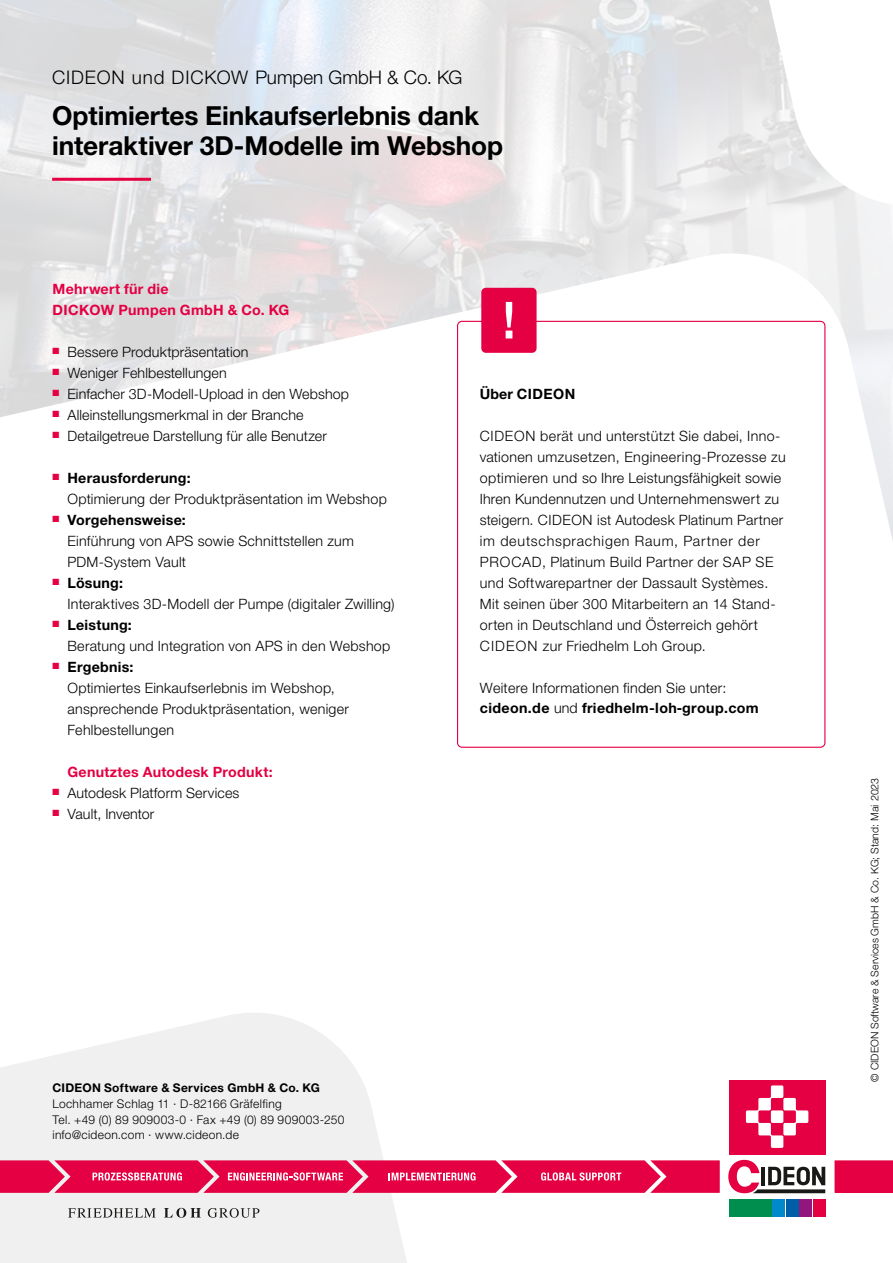
<style>
.page{position:relative;width:893px;height:1263px;background:#fff}
.page>*{position:absolute;margin:0;border:0;box-sizing:border-box;transform-origin:0 0}
.t1{font:700 26.25px/30px "Helvetica Neue LT Pro";letter-spacing:-.005em;color:#000}
.t2{font:300 18.75px "Helvetica Neue LT Pro";letter-spacing:.02em;color:#000}
.t3{font:300 14.25px/21px "Helvetica Neue LT Pro";letter-spacing:.02em;color:#000}
.t4{font:700 14.25px/21px "Helvetica Neue LT Pro";letter-spacing:.02em;color:#e40043}
.t5{font:700 14.25px "Helvetica Neue LT Pro";letter-spacing:.03em;color:#000}
.t6{font:300 12px/15.8px "Helvetica Neue LT Pro";letter-spacing:.025em;color:#000}
.t7{font:700 12px "Helvetica Neue LT Pro";letter-spacing:.02em;color:#000}
.t8{font:300 10.5px "Helvetica Neue LT Pro";color:#000}
.s1{font-weight:700}
.s2{font-family:"Helvetica LT Std";font-weight:700}
.s3{font-family:"Helvetica LT Std"}
</style>
<div class="page">
<svg style="left:0;top:1013px;width:407px;height:250px;fill:#f0f0f0"></svg>
<svg style="left:68px;top:1208px;width:191px;height:10px"></svg>
<div style="left:834px;top:1160px;width:59px;height:33px;background:#e40042"></div>
<svg style="left:729px;top:1080px;width:97px;height:137px"></svg>
<div style="left:729px;top:1080px;width:96px;height:74px;background:#e40042"></div>
<svg style="left:746px;top:1085px;width:62px;height:63px"></svg>
<div style="left:729px;top:1199px;width:42px;height:17px;background:#008e4e"></div>
<div style="left:773px;top:1199px;width:12px;height:17px;background:#008acb"></div>
<div style="left:786px;top:1199px;width:12px;height:17px;background:#005da8"></div>
<div style="left:800px;top:1199px;width:12px;height:17px;background:#91177e"></div>
<div style="left:813px;top:1199px;width:12px;height:17px;background:#e40042"></div>
<svg style="left:728px;top:1160px;width:97px;height:33px"></svg>
<svg style="left:0;top:1160px;width:720px;height:33px"></svg>
<img style="left:0;top:0;width:893px;height:552px">
<div style="left:458px;top:321px;width:367px;height:426px;background:#fff;border-radius:4px"></div>
<div style="left:481px;top:288px;width:56px;height:65px;background:#e40043;border-radius:4px"></div>
<svg style="left:506px;top:302px;width:6px;height:36px"></svg>
<hr style="left:52px;top:178px;width:99px;height:3px;background:#e40043">
<h2 class="t2" style="left:52px;top:66px;width:412px">CIDEON und DICKOW Pumpen GmbH &amp; Co. KG</h2>
<h1 class="t1" style="left:52px;top:100px;width:453px">Optimiertes Einkaufserlebnis dank interaktiver 3D-Modelle im Webshop</h1>
<p class="t4" style="left:52px;top:278px;width:238px">Mehrwert für die<br>DICKOW Pumpen GmbH &amp; Co. KG</p>
<p class="t3" style="left:53px;top:341px;width:197px"><sup>■</sup> Bessere Produktpräsentation</p>
<p class="t3" style="left:53px;top:362px;width:176px"><sup>■</sup> Weniger Fehlbestellungen</p>
<p class="t3" style="left:53px;top:383px;width:298px"><sup>■</sup> Einfacher 3D-Modell-Upload in den Webshop</p>
<p class="t3" style="left:53px;top:404px;width:253px"><sup>■</sup> Alleinstellungsmerkmal in der Branche</p>
<p class="t3" style="left:53px;top:425px;width:276px"><sup>■</sup> Detailgetreue Darstellung für alle Benutzer</p>
<p class="t3" style="left:68px;top:467px;width:321px;text-indent:-15px"><sup>■</sup> <span class="s1">Herausforderung:<br></span>Optimierung der Produktpräsentation im Webshop</p>
<p class="t3" style="left:68px;top:509px;width:288px;text-indent:-15px"><sup>■</sup> <span class="s1">Vorgehensweise:<br></span>Einführung von APS sowie Schnittstellen zum<br>PDM-System Vault</p>
<p class="t3" style="left:68px;top:572px;width:329px;text-indent:-15px"><sup>■</sup> <span class="s1">Lösung:<br></span>Interaktives 3D-Modell der Pumpe (digitaler Zwilling)</p>
<p class="t3" style="left:68px;top:614px;width:324px;text-indent:-15px"><sup>■</sup> <span class="s1">Leistung:<br></span>Beratung und Integration von APS in den Webshop</p>
<p class="t3" style="left:68px;top:656px;width:283px;text-indent:-15px"><sup>■</sup> <span class="s1">Ergebnis:<br></span>Optimiertes Einkaufserlebnis im Webshop, ansprechende Produktpräsentation, weniger<br>Fehlbestellungen</p>
<p class="t4" style="left:68px;top:761px;width:207px">Genutztes Autodesk Produkt:</p>
<p class="t3" style="left:53px;top:782px;width:188px"><sup>■</sup> Autodesk Platform Services</p>
<p class="t3" style="left:53px;top:803px;width:103px"><sup>■</sup> Vault, Inventor</p>
<p class="t5" style="left:480px;top:385px;width:97px">Über CIDEON</p>
<p class="t3" style="left:480px;top:425px;width:308px">CIDEON berät und unterstützt Sie dabei, Inno&shy;vationen umzusetzen, Engineering-Prozesse zu optimieren und so Ihre Leistungsfähigkeit sowie Ihren Kundennutzen und Unternehmenswert zu steigern. CIDEON ist Autodesk Platinum Partner im deutschsprachigen Raum, Partner der PROCAD, Platinum Build Partner der SAP SE und Softwarepartner der Dassault Systèmes.<br>Mit seinen über 300 Mitarbeitern an 14 Stand&shy;orten in Deutschland und Österreich gehört CIDEON zur Friedhelm Loh Group.</p>
<p class="t3" style="left:480px;top:678px;width:281px;line-height:20.2px">Weitere Informationen finden Sie unter: <span class="s1">cideon.de</span> und <span class="s1">friedhelm-loh</span><span class="s2">-</span><span class="s1">group.com</span></p>
<p class="t7" style="left:52px;top:1080px;width:269px">CIDEON Software &amp; Services GmbH &amp; Co. KG</p>
<p class="t6" style="left:52px;top:1095px;width:293px">Lochhamer Schlag 11 · D-82166 Gräfelfing<br>Tel. +49 (0) 89 909003-0 · Fax +49 (0) 89 909003-250 info@cideon.com · www.cideon.de</p>
<p class="t8" style="left:868px;top:1082px;width:305px;rotate:-90deg">© CIDEON Software &amp; Services GmbH &amp; Co. KG; Stand: <span class="s3">Mai 2023</span></p>
</div>
